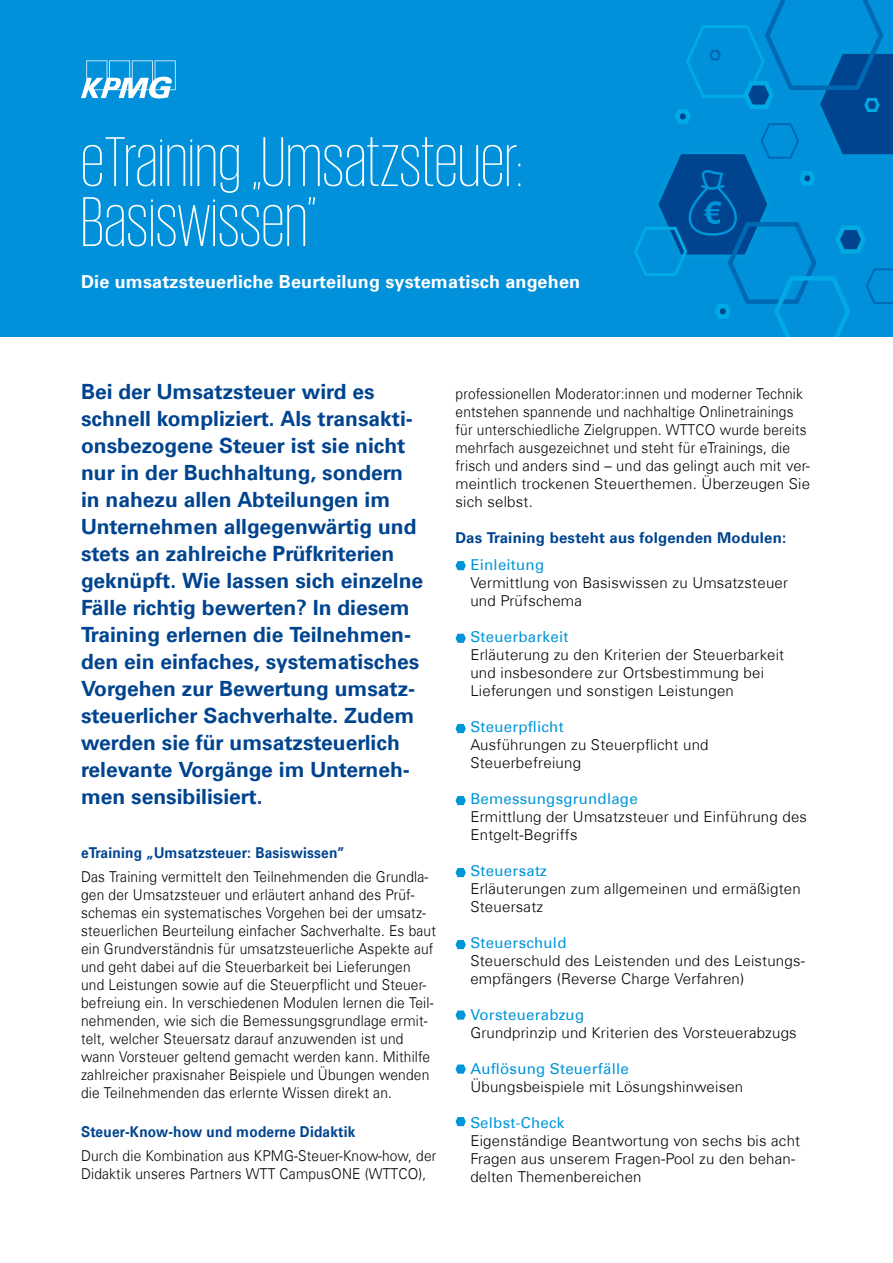
<style>
.page{position:relative;width:893px;height:1263px;background:#fff}
.page>*{position:absolute;margin:0;border:0;box-sizing:border-box;transform-origin:0 0}
.t1{font:200 72px/60px "KPMG";letter-spacing:.01em;color:#fff}
.t2{font:700 21px/27px "Universfor KPMG";color:#00448f}
.t3{font:700 18px "Universfor KPMG";letter-spacing:.01em;color:#fff}
.t4{font:300 15px/18px "Universfor KPMG";letter-spacing:.015em;color:#000;scale:.91 1}
.t5{font:300 15px/18px "Universfor KPMG";letter-spacing:.015em;color:#000}
.t6{font:15px "Universfor KPMG";letter-spacing:.015em;color:#0095d8}
.t7{font:700 15px "Universfor KPMG";letter-spacing:.015em;color:#00448f;scale:.91 1}
.t8{font:700 15px "Universfor KPMG";letter-spacing:.015em;color:#00448f}
</style>
<div class="page">
<div style="left:0;top:0;width:893px;height:338px;background:#0091da"></div>
<svg style="left:81px;top:60px;width:95px;height:38px"></svg>
<svg style="left:455px;top:561px;width:11px;height:9px"></svg>
<svg style="left:455px;top:634px;width:11px;height:9px"></svg>
<svg style="left:455px;top:724px;width:11px;height:9px"></svg>
<svg style="left:455px;top:796px;width:11px;height:9px"></svg>
<svg style="left:455px;top:868px;width:11px;height:9px"></svg>
<svg style="left:455px;top:940px;width:11px;height:9px"></svg>
<svg style="left:455px;top:1064px;width:11px;height:10px"></svg>
<svg style="left:455px;top:1010px;width:11px;height:10px"></svg>
<svg style="left:455px;top:1117px;width:11px;height:9px"></svg>
<svg style="left:632px;top:0;width:261px;height:338px"></svg>
<h1 class="t1" style="left:81px;top:130px;width:443px">eTraining „Umsatzsteuer:<br>Basiswissen”</h1>
<p class="t3" style="left:81px;top:271px;width:501px">Die umsatzsteuerliche Beurteilung systematisch angehen</p>
<p class="t2" style="left:81px;top:378px;width:344px">Bei der Umsatzsteuer wird es schnell kompliziert. Als transakti&shy;onsbezogene Steuer ist sie nicht nur in der Buchhaltung, sondern in nahezu allen Abteilungen im<br>Unternehmen allgegenwärtig und stets an zahlreiche Prüfkriterien geknüpft. Wie lassen sich einzelne<br>Fälle richtig bewerten? In diesem<br>Training erlernen die Teilnehmen&shy;den ein einfaches, systematisches<br>Vorgehen zur Bewertung umsatz&shy;steuerlicher Sachverhalte. Zudem werden sie für umsatzsteuerlich relevante Vorgänge im Unterneh&shy;men sensibilisiert.</p>
<p class="t7" style="left:81px;top:844px;width:292px">eTraining „Umsatzsteuer: Basiswissen”</p>
<p class="t4" style="left:81px;top:868px;width:392px">Das Training vermittelt den Teilnehmenden die Grundla&shy;gen der Umsatzsteuer und erläutert anhand des Prüf&shy;schemas ein systematisches Vorgehen bei der umsatz&shy;steuerlichen Beurteilung einfacher Sachverhalte. Es baut ein Grundverständnis für umsatzsteuerliche Aspekte auf und geht dabei auf die Steuerbarkeit bei Lieferungen und Leistungen sowie auf die Steuerpflicht und Steuer&shy;befreiung ein. In verschiedenen Modulen lernen die Teil&shy;nehmenden, wie sich die Bemessungsgrundlage ermit&shy;telt, welcher Steuersatz darauf anzuwenden ist und wann Vorsteuer geltend gemacht werden kann. Mithilfe zahlreicher praxisnaher Beispiele und Übungen wenden die Teilnehmenden das erlernte Wissen direkt an.</p>
<p class="t7" style="left:81px;top:1123px;width:303px">Steuer-Know-how und moderne Didaktik</p>
<p class="t4" style="left:81px;top:1147px;width:392px">Durch die Kombination aus KPMG-Steuer-Know-how, der<br>Didaktik unseres Partners WTT CampusONE (WTTCO),</p>
<p class="t4" style="left:455px;top:385px;width:391px">professionellen Moderator:innen und moderner Technik entstehen spannende und nachhaltige Onlinetrainings für unterschiedliche Zielgruppen. WTTCO wurde bereits mehrfach ausgezeichnet und steht für eTrainings, die frisch und anders sind – und das gelingt auch mit ver&shy;meintlich trockenen Steuerthemen. Überzeugen Sie sich selbst.</p>
<p class="t8" style="left:455px;top:529px;width:332px">Das Training besteht aus folgenden Modulen:</p>
<p class="t6" style="left:470px;top:556px;width:75px">Einleitung</p>
<p class="t5" style="left:470px;top:574px;width:319px">Vermittlung von Basiswissen zu Umsatzsteuer und Prüfschema</p>
<p class="t6" style="left:470px;top:628px;width:100px">Steuerbarkeit</p>
<p class="t5" style="left:470px;top:646px;width:315px">Erläuterung zu den Kriterien der Steuerbarkeit und insbesondere zur Ortsbestimmung bei<br>Lieferungen und sonstigen Leistungen</p>
<p class="t6" style="left:470px;top:718px;width:95px">Steuerpflicht</p>
<p class="t5" style="left:470px;top:736px;width:240px">Ausführungen zu Steuerpflicht und<br>Steuerbefreiung</p>
<p class="t6" style="left:470px;top:790px;width:169px">Bemessungsgrundlage</p>
<p class="t5" style="left:470px;top:808px;width:338px">Ermittlung der Umsatzsteuer und Einführung des<br>Entgelt-Begriffs</p>
<p class="t6" style="left:470px;top:862px;width:78px">Steuersatz</p>
<p class="t5" style="left:470px;top:880px;width:332px">Erläuterungen zum allgemeinen und ermäßigten<br>Steuersatz</p>
<p class="t6" style="left:470px;top:934px;width:98px">Steuerschuld</p>
<p class="t5" style="left:470px;top:952px;width:336px">Steuerschuld des Leistenden und des Leistungs&shy;empfängers (Reverse Charge Verfahren)</p>
<p class="t6" style="left:470px;top:1006px;width:115px">Vorsteuerabzug</p>
<p class="t5" style="left:470px;top:1024px;width:328px">Grundprinzip und Kriterien des Vorsteuerabzugs</p>
<p class="t6" style="left:470px;top:1060px;width:160px">Auflösung Steuerfälle</p>
<p class="t5" style="left:470px;top:1078px;width:274px">Übungsbeispiele mit Lösungshinweisen</p>
<p class="t6" style="left:470px;top:1114px;width:95px">Selbst-Check</p>
<p class="t5" style="left:470px;top:1132px;width:331px">Eigenständige Beantwortung von sechs bis acht<br>Fragen aus unserem Fragen-Pool zu den behan&shy;delten Themenbereichen</p>
</div>
